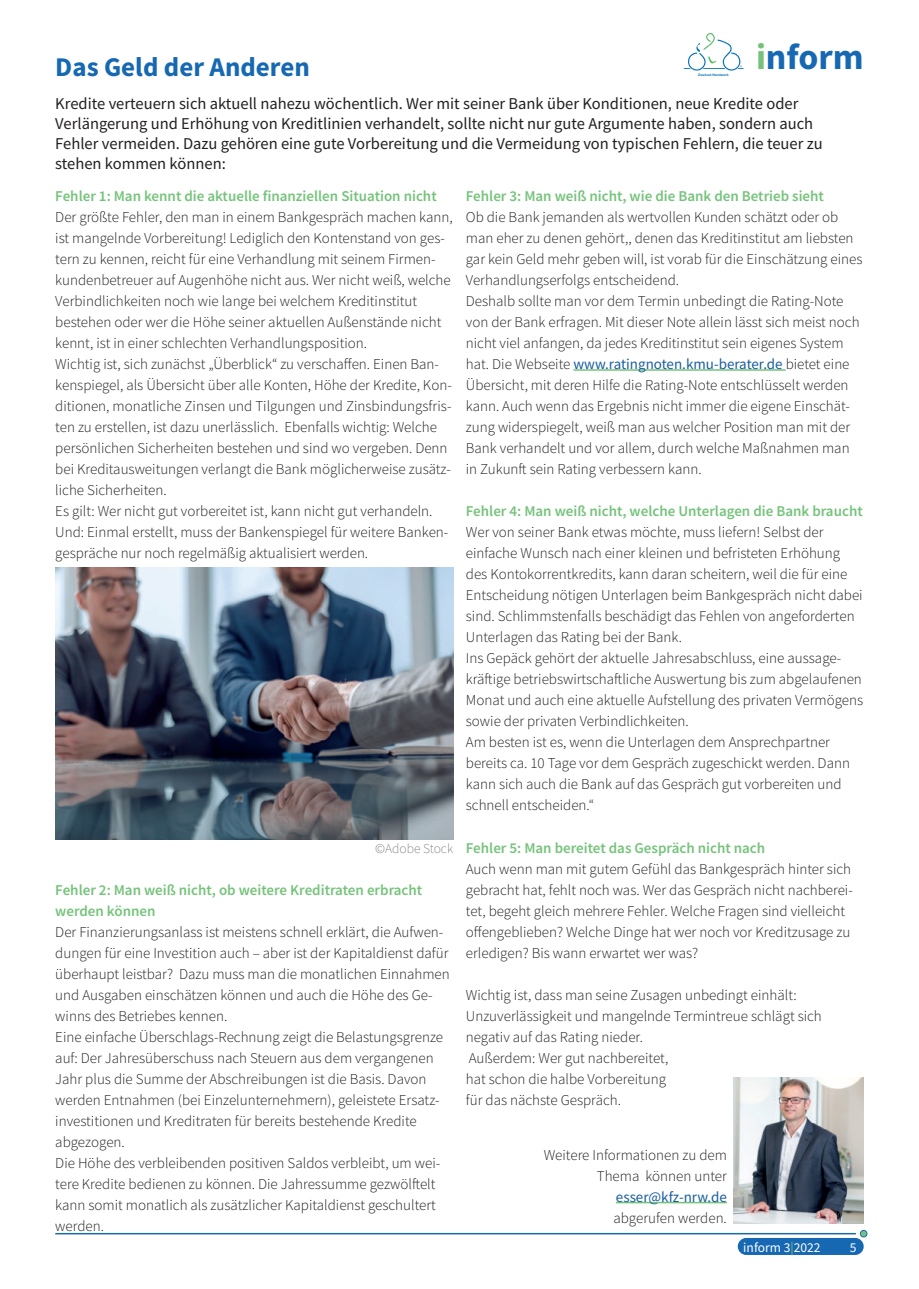
<style>
.page{position:relative;width:919px;height:1289px;background:#fff}
.page>*{position:absolute;margin:0;border:0;box-sizing:border-box;transform-origin:0 0}
.t1{font:700 36px "Source Sans Pro";color:#1668b3}
.t2{font:700 27px "Source Sans Pro";color:#1668b3}
.t3{font:16.5px/19.8px "Source Sans Pro";color:#231f20}
.t4{font:300 15px/21px "Source Sans Pro";color:#231f20}
.t5{font:600 15px/21px "Source Sans Pro";color:#75c37b}
.t6{font:15px "Source Sans Pro";color:#175d9e}
.t7{font:13.5px "Source Sans Pro";color:#fff}
.t8{font:200 13.5px "Source Sans Pro";color:#636366}
.t9{font:700 3.3px "Helvetica Neue";color:#0072bc}
.s1{color:#75c37b}
.s2{font-weight:400;color:#175d9e}
</style>
<div class="page">
<div style="left:737px;top:1237px;width:126px;height:17px;background:#1668b3;border-radius:9px"></div>
<svg style="left:683px;top:33px;width:60px;height:38px"></svg>
<img style="left:55px;top:567px;width:398px;height:272px">
<hr style="left:573px;top:369px;width:212px;height:2px;background:#75c37b">
<img style="left:733px;top:1077px;width:130px;height:146px">
<hr style="left:616px;top:1201px;width:110px;height:2px;background:#75c37b">
<svg style="left:861px;top:1231px;width:4px;height:4px"></svg>
<div style="left:859px;top:1229px;width:8px;height:8px;border:1px solid #1668b3;border-radius:50%"></div>
<hr style="left:55px;top:1232px;width:800px;height:2px;background:#1668b3">
<h1 class="t1" style="left:756px;top:35px;width:109px"><span class="s1">i</span>nform</h1>
<h2 class="t2" style="left:55px;top:55px;width:256px">Das Geld der Anderen</h2>
<p class="t3" style="left:55px;top:95px;width:768px">Kredite verteuern sich aktuell nahezu wöchentlich. Wer mit seiner Bank über Konditionen, neue Kredite oder Verlängerung und Erhöhung von Kreditlinien verhandelt, sollte nicht nur gute Argumente haben, sondern auch Fehler vermeiden. Dazu gehören eine gute Vorbereitung und die Vermeidung von typischen Fehlern, die teuer zu stehen kommen können:</p>
<p class="t9" style="left:698px;top:73px;width:32px">Zweirad-Handwerk</p>
<p class="t5" style="left:55px;top:185px;width:383px">Fehler 1: Man kennt die aktuelle finanziellen Situation nicht</p>
<p class="t4" style="left:55px;top:207px;width:399px">Der größte Fehler, den man in einem Bankgespräch machen kann, ist mangelnde Vorbereitung! Lediglich den Kontenstand von ges&shy;tern zu kennen, reicht für eine Verhandlung mit seinem Firmen&shy;kundenbetreuer auf Augenhöhe nicht aus. Wer nicht weiß, welche Verbindlichkeiten noch wie lange bei welchem Kreditinstitut bestehen oder wer die Höhe seiner aktuellen Außenstände nicht kennt, ist in einer schlechten Verhandlungsposition.<br>Wichtig ist, sich zunächst „Überblick“ zu verschaffen. Einen Ban&shy;kenspiegel, als Übersicht über alle Konten, Höhe der Kredite, Kon&shy;ditionen, monatliche Zinsen und Tilgungen und Zinsbindungsfris&shy;ten zu erstellen, ist dazu unerlässlich. Ebenfalls wichtig: Welche persönlichen Sicherheiten bestehen und sind wo vergeben. Denn bei Kreditausweitungen verlangt die Bank möglicherweise zusätz&shy;liche Sicherheiten.<br>Es gilt: Wer nicht gut vorbereitet ist, kann nicht gut verhandeln.<br>Und: Einmal erstellt, muss der Bankenspiegel für weitere Banken&shy;gespräche nur noch regelmäßig aktualisiert werden.</p>
<p class="t8" style="left:375px;top:843px;width:79px">©Adobe Stock</p>
<p class="t5" style="left:55px;top:880px;width:368px">Fehler 2: Man weiß nicht, ob weitere Kreditraten erbracht werden können</p>
<p class="t4" style="left:55px;top:921px;width:396px">Der Finanzierungsanlass ist meistens schnell erklärt, die Aufwen&shy;dungen für eine Investition auch – aber ist der Kapitaldienst dafür überhaupt leistbar? Dazu muss man die monatlichen Einnahmen und Ausgaben einschätzen können und auch die Höhe des Ge&shy;winns des Betriebes kennen.<br>Eine einfache Überschlags-Rechnung zeigt die Belastungsgrenze auf: Der Jahresüberschuss nach Steuern aus dem vergangenen Jahr plus die Summe der Abschreibungen ist die Basis. Davon werden Entnahmen (bei Einzelunternehmern), geleistete Ersatz&shy;investitionen und Kreditraten für bereits bestehende Kredite abgezogen.<br>Die Höhe des verbleibenden positiven Saldos verbleibt, um wei&shy;tere Kredite bedienen zu können. Die Jahressumme gezwölftelt kann somit monatlich als zusätzlicher Kapitaldienst geschultert werden.</p>
<p class="t5" style="left:466px;top:187px;width:359px">Fehler 3: Man weiß nicht, wie die Bank den Betrieb sieht</p>
<p class="t4" style="left:466px;top:207px;width:398px">Ob die Bank jemanden als wertvollen Kunden schätzt oder ob man eher zu denen gehört,, denen das Kreditinstitut am liebsten gar kein Geld mehr geben will, ist vorab für die Einschätzung eines Verhandlungserfolgs entscheidend.<br>Deshalb sollte man vor dem Termin unbedingt die Rating-Note von der Bank erfragen. Mit dieser Note allein lässt sich meist noch nicht viel anfangen, da jedes Kreditinstitut sein eigenes System hat. Die Webseite <span class="s2">www.ratingnoten.kmu-berater.de</span> bietet eine Übersicht, mit deren Hilfe die Rating-Note entschlüsselt werden kann. Auch wenn das Ergebnis nicht immer die eigene Einschät&shy;zung widerspiegelt, weiß man aus welcher Position man mit der Bank verhandelt und vor allem, durch welche Maßnahmen man in Zukunft sein Rating verbessern kann.</p>
<p class="t5" style="left:466px;top:502px;width:398px">Fehler 4: Man weiß nicht, welche Unterlagen die Bank braucht</p>
<p class="t4" style="left:466px;top:522px;width:399px">Wer von seiner Bank etwas möchte, muss liefern! Selbst der einfache Wunsch nach einer kleinen und befristeten Erhöhung des Kontokorrentkredits, kann daran scheitern, weil die für eine Entscheidung nötigen Unterlagen beim Bankgespräch nicht dabei sind. Schlimmstenfalls beschädigt das Fehlen von angeforderten Unterlagen das Rating bei der Bank.<br>Ins Gepäck gehört der aktuelle Jahresabschluss, eine aussage&shy;kräftige betriebswirtschaftliche Auswertung bis zum abgelaufenen Monat und auch eine aktuelle Aufstellung des privaten Vermögens sowie der privaten Verbindlichkeiten.<br>Am besten ist es, wenn die Unterlagen dem Ansprechpartner bereits ca. 10 Tage vor dem Gespräch zugeschickt werden. Dann kann sich auch die Bank auf das Gespräch gut vorbereiten und schnell entscheiden.“</p>
<p class="t5" style="left:466px;top:838px;width:301px">Fehler 5: Man bereitet das Gespräch nicht nach</p>
<p class="t4" style="left:466px;top:858px;width:388px">Auch wenn man mit gutem Gefühl das Bankgespräch hinter sich gebracht hat, fehlt noch was. Wer das Gespräch nicht nachberei&shy;tet, begeht gleich mehrere Fehler. Welche Fragen sind vielleicht offengeblieben? Welche Dinge hat wer noch vor Kreditzusage zu erledigen? Bis wann erwartet wer was?</p>
<p class="t4" style="left:466px;top:984px;width:357px">Wichtig ist, dass man seine Zusagen unbedingt einhält:<br>Unzuverlässigkeit und mangelnde Termintreue schlägt sich negativ auf das Rating nieder.<br>Außerdem: Wer gut nachbereitet,<br>hat schon die halbe Vorbereitung<br>für das nächste Gespräch.</p>
<p class="t4" style="left:543px;top:1144px;width:185px;text-align:right">Weitere Informationen zu dem<br>Thema können unter</p>
<p class="t6" style="left:616px;top:1190px;width:112px">esser@kfz-nrw.de</p>
<p class="t4" style="left:613px;top:1208px;width:115px">abgerufen werden.</p>
<p class="t7" style="left:743px;top:1241px;width:79px">inform 3<span class="s1">|</span>2022</p>
<p class="t7" style="left:849px;top:1241px;width:8px">5</p>
</div>
